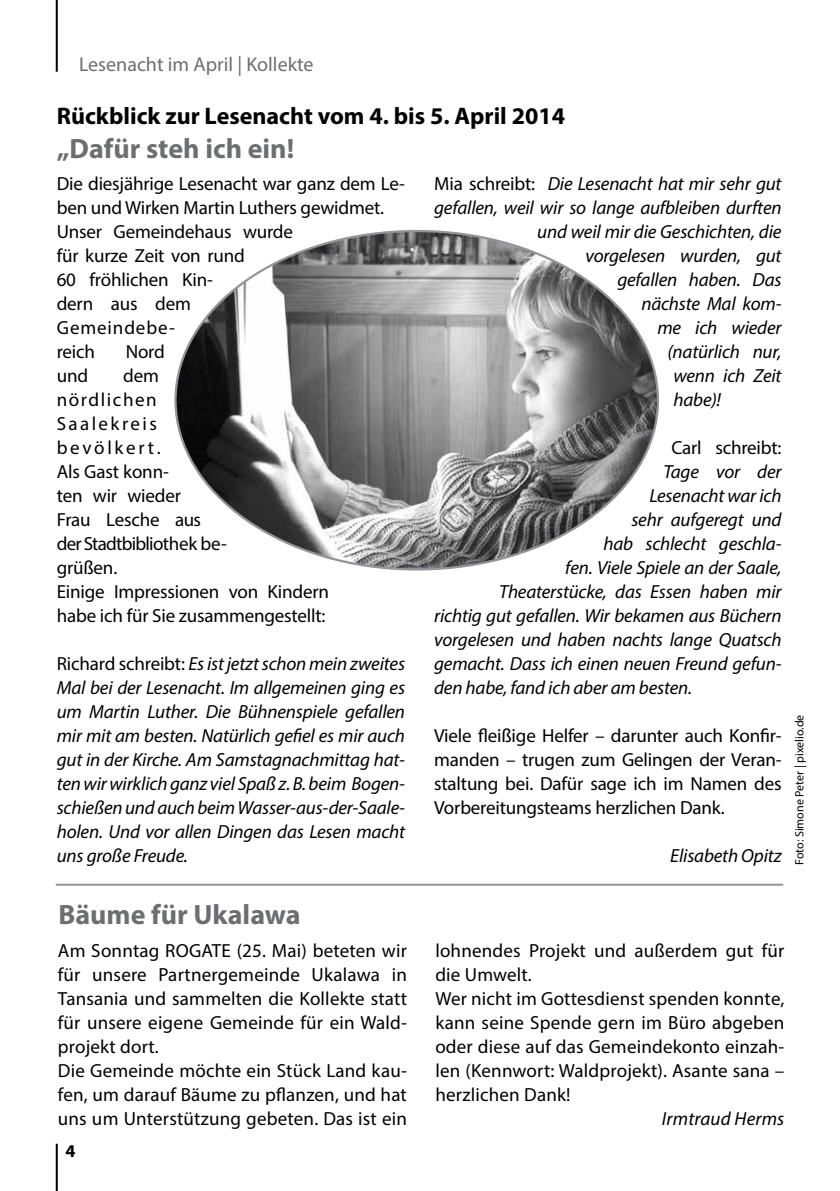
<style>
.page{position:relative;width:840px;height:1191px;background:#fff}
.page>*{position:absolute;margin:0;border:0;box-sizing:border-box;transform-origin:0 0}
.t1{font:700 28px "Myriad Pro";color:#6d6e71}
.t2{font:700 24px "Myriad Pro";color:#000}
.t3{font:20px "Myriad Pro";color:#6d6e71}
.t4{font:italic 19px/24px "Myriad Pro";letter-spacing:-.01em;color:#000;text-align:justify}
.t5{font:19px/24px "Myriad Pro";letter-spacing:.01em;color:#000}
.t6{font:19px/24px "Myriad Pro";letter-spacing:-.01em;color:#000}
.t7{font:italic 19px "Myriad Pro";letter-spacing:.01em;color:#000}
.t8{font:700 18px "Myriad Pro";color:#000}
.t9{font:12px "Myriad Pro";color:#000}
.s1{font-style:normal}
</style>
<div class="page">
<hr style="left:56px;top:0;width:2px;height:72px;background:#000">
<hr style="left:56px;top:1143px;width:2px;height:48px;background:#000">
<img style="left:176px;top:231px;width:481px;height:338px">
<hr style="left:56px;top:883px;width:726px;height:2px;background:#939598">
<p class="t3" style="left:79px;top:52px;width:236px">Lesenacht im April | Kollekte</p>
<p class="t2" style="left:57px;top:100px;width:509px">Rückblick zur Lesenacht vom 4. bis 5. April 2014</p>
<h1 class="t1" style="left:57px;top:130px;width:239px">„Dafür steh ich ein!</h1>
<p class="t6" style="left:57px;top:171px;width:350px">Die diesjährige Lesenacht war ganz dem Le&shy;ben und Wirken Martin Luthers gewidmet.<br>Unser Gemeindehaus wurde<br>für kurze Zeit von rund<br>60 fröhlichen Kin-<br>dern aus dem<br>Gemeindebe-<br>reich</p>
<p class="t5" style="left:126px;top:339px;width:41px">Nord</p>
<p class="t6" style="left:57px;top:363px;width:274px;text-indent:66px">dem<br>nördlichen<br>Saalekreis<br>bevölkert.<br>Als Gast konn-<br>ten wir wieder<br>Frau Lesche aus<br>der Stadtbibliothek be-<br>grüßen.<br>Einige Impressionen von Kindern habe ich für Sie zusammengestellt:</p>
<p class="t4" style="left:57px;top:651px;width:350px"><span class="s1">Richard schreibt:</span> Es ist jetzt schon mein zweites Mal bei der Lesenacht. Im allgemeinen ging es um Martin Luther. Die Bühnenspiele gefallen mir mit am besten. Natürlich gefiel es mir auch gut in der Kirche. Am Samstagnachmittag hat&shy;ten wir wirklich ganz viel Spaß z. B. beim Bogen&shy;schießen und auch beim Wasser-aus-der-Saale&shy;holen. Und vor allen Dingen das Lesen macht uns große Freude.</p>
<p class="t5" style="left:57px;top:363px;width:33px">und</p>
<p class="t4" style="left:434px;top:171px;width:348px"><span class="s1">Mia schreibt:</span> Die Lesenacht hat mir sehr gut</p>
<p class="t4" style="left:434px;top:195px;width:349px">gefallen, weil wir so lange aufbleiben durften</p>
<p class="t4" style="left:537px;top:219px;width:245px">und weil mir die Geschichten, die</p>
<p class="t4" style="left:585px;top:243px;width:198px">vorgelesen wurden, gut</p>
<p class="t4" style="left:617px;top:267px;width:165px">gefallen haben. Das</p>
<p class="t4" style="left:641px;top:291px;width:141px">nächste Mal kom-</p>
<p class="t4" style="left:657px;top:315px;width:125px">me ich wieder</p>
<p class="t4" style="left:667px;top:339px;width:115px">(natürlich nur,</p>
<p class="t4" style="left:673px;top:363px;width:110px">wenn ich Zeit</p>
<p class="t4" style="left:673px;top:387px;width:49px">habe)!</p>
<p class="t6" style="left:671px;top:435px;width:112px">Carl schreibt:</p>
<p class="t4" style="left:663px;top:459px;width:119px">Tage vor der</p>
<p class="t4" style="left:649px;top:483px;width:133px">Lesenacht war ich</p>
<p class="t4" style="left:631px;top:507px;width:152px">sehr aufgeregt und</p>
<p class="t4" style="left:603px;top:531px;width:179px">hab schlecht geschla-</p>
<p class="t4" style="left:565px;top:555px;width:217px">fen. Viele Spiele an der Saale,</p>
<p class="t4" style="left:499px;top:579px;width:284px">Theaterstücke, das Essen haben mir</p>
<p class="t4" style="left:434px;top:603px;width:348px">richtig gut gefallen. Wir bekamen aus Büchern</p>
<p class="t4" style="left:434px;top:627px;width:349px">vorgelesen und haben nachts lange Quatsch</p>
<p class="t4" style="left:434px;top:651px;width:348px">gemacht. Dass ich einen neuen Freund gefun-</p>
<p class="t4" style="left:434px;top:675px;width:259px">den habe, fand ich aber am besten.</p>
<p class="t5" style="left:434px;top:723px;width:349px;text-align:justify">Viele fleißige Helfer – darunter auch Konfir&shy;manden – trugen zum Gelingen der Veran&shy;staltung bei. Dafür sage ich im Namen des Vorbereitungsteams herzlichen Dank.</p>
<p class="t4" style="left:670px;top:843px;width:113px">Elisabeth Opitz</p>
<p class="t9" style="left:791px;top:865px;width:152px;rotate:-90deg">Foto: Simone Peter | pixelio.de</p>
<h1 class="t1" style="left:58px;top:896px;width:243px">Bäume für Ukalawa</h1>
<p class="t5" style="left:58px;top:938px;width:350px">Am Sonntag ROGATE (25. Mai) beteten wir für unsere Partnergemeinde Ukalawa in Tansania und sammelten die Kollekte statt für unsere eigene Gemeinde für ein Wald&shy;projekt dort.<br>Die Gemeinde möchte ein Stück Land kau&shy;fen, um darauf Bäume zu pflanzen, und hat uns um Unterstützung gebeten. Das ist ein</p>
<p class="t5" style="left:435px;top:938px;width:350px">lohnendes Projekt und außerdem gut für die Umwelt.<br>Wer nicht im Gottesdienst spenden konnte, kann seine Spende gern im Büro abgeben oder diese auf das Gemeindekonto einzah&shy;len (Kennwort: Waldprojekt). Asante sana – herzlichen Dank!</p>
<p class="t7" style="left:661px;top:1106px;width:124px">Irmtraud Herms</p>
<p class="t8" style="left:65px;top:1139px;width:11px">4</p>
</div>
